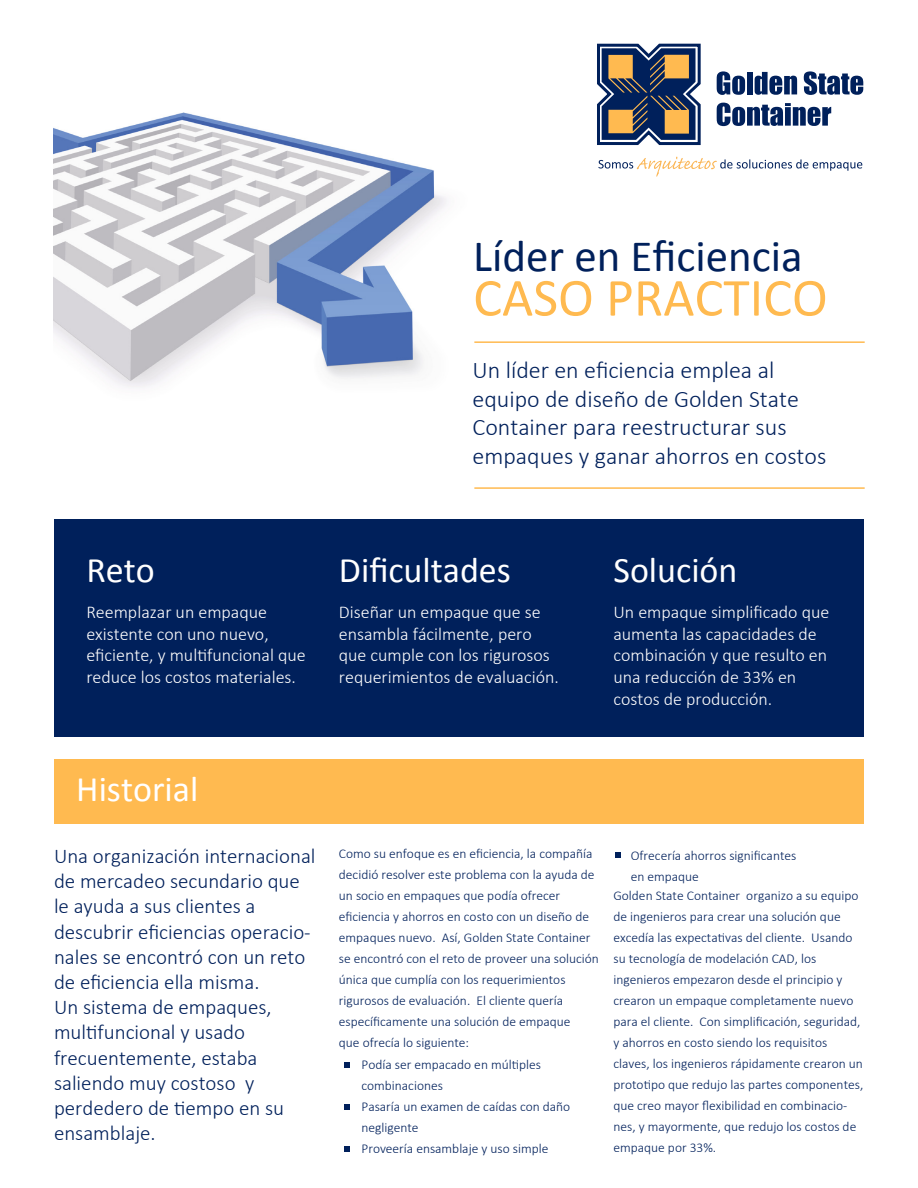
<style>
.page{position:relative;width:918px;height:1188px;background:#fff}
.page>*{position:absolute;margin:0;border:0;box-sizing:border-box;transform-origin:0 0}
.t1{font:54px "Calibri";color:#ffba50}
.t2{font:45px "Calibri";color:#00205b}
.t3{font:36px "Calibri";color:#fff}
.t4{font:300 24px/28.8px "Calibri";color:#00205b}
.t5{font:300 21px/25.2px "Calibri";color:#00205b}
.t6{font:300 18px/21.6px "Calibri";color:#fff}
.t7{font:300 13.5px/21px "Calibri";color:#00205b}
</style>
<div class="page">
<svg style="left:597px;top:43px;width:104px;height:103px;background:#5f626d"></svg>
<svg style="left:717px;top:71px;width:28px;height:24px"></svg>
<div style="left:747px;top:72px;width:6px;height:22px;background:#00205b"></div>
<svg style="left:755px;top:72px;width:42px;height:23px"></svg>
<svg style="left:804px;top:71px;width:59px;height:24px"></svg>
<svg style="left:717px;top:103px;width:114px;height:23px"></svg>
<svg style="left:598px;top:157px;width:264px;height:20px"></svg>
<img style="left:54px;top:112px;width:393px;height:275px">
<hr style="left:474px;top:341px;width:391px;height:2px;background:#ffba50">
<hr style="left:474px;top:487px;width:391px;height:2px;background:#ffba50">
<div style="left:54px;top:519px;width:810px;height:218px;background:#00205b"></div>
<div style="left:54px;top:759px;width:810px;height:65px;background:#ffba50"></div>
<svg style="left:344px;top:1062px;width:6px;height:6px"></svg>
<svg style="left:344px;top:1104px;width:6px;height:6px"></svg>
<svg style="left:344px;top:1146px;width:6px;height:6px"></svg>
<svg style="left:615px;top:852px;width:6px;height:6px"></svg>
<h2 class="t2" style="left:473px;top:227px;width:331px">Líder en Eficiencia</h2>
<h1 class="t1" style="left:473px;top:263px;width:356px">CASO PRACTICO</h1>
<h3 class="t4" style="left:473px;top:355px;width:355px">Un líder en eficiencia emplea al equipo de diseño de Golden State Container para reestructurar sus empaques y ganar ahorros en costos</h3>
<h3 class="t3" style="left:86px;top:547px;width:70px">Reto</h3>
<h3 class="t3" style="left:339px;top:547px;width:174px">Dificultades</h3>
<h3 class="t3" style="left:614px;top:547px;width:125px">Solución</h3>
<h3 class="t6" style="left:86px;top:601px;width:221px">Reemplazar un empaque existente con uno nuevo, eficiente, y multifuncional que reduce los costos materiales.</h3>
<h3 class="t6" style="left:339px;top:601px;width:221px">Diseñar un empaque que se ensambla fácilmente, pero que cumple con los rigurosos requerimientos de evaluación.</h3>
<h3 class="t6" style="left:613px;top:601px;width:217px">Un empaque simplificado que aumenta las capacidades de combinación y que resulto en una reducción de 33% en costos de producción.</h3>
<h3 class="t3" style="left:76px;top:766px;width:124px">Historial</h3>
<p class="t5" style="left:54px;top:843px;width:263px">Una organización internacional de mercadeo secundario que le ayuda a sus clientes a descubrir eficiencias operacio&shy;nales se encontró con un reto de eficiencia ella misma.<br>Un sistema de empaques, multifuncional y usado frecuentemente, estaba saliendo muy costoso y perdedero de tiempo en su ensamblaje.</p>
<p class="t7" style="left:339px;top:843px;width:261px">Como su enfoque es en eficiencia, la compañía decidió resolver este problema con la ayuda de un socio en empaques que podía ofrecer eficiencia y ahorros en costo con un diseño de empaques nuevo. Así, Golden State Container se encontró con el reto de proveer una solución única que cumplía con los requerimientos rigurosos de evaluación. El cliente quería específicamente una solución de empaque<br>que ofrecía lo siguiente:</p>
<p class="t7" style="left:362px;top:1054px;width:210px">Podía ser empacado en múltiples combinaciones<br>Pasaría un examen de caídas con daño negligente<br>Proveería ensamblaje y uso simple</p>
<p class="t7" style="left:631px;top:845px;width:167px">Ofrecería ahorros significantes en empaque</p>
<p class="t7" style="left:613px;top:885px;width:251px">Golden State Container organizo a su equipo de ingenieros para crear una solución que excedía las expectativas del cliente. Usando su tecnología de modelación CAD, los ingenieros empezaron desde el principio y crearon un empaque completamente nuevo para el cliente. Con simplificación, seguridad, y ahorros en costo siendo los requisitos claves, los ingenieros rápidamente crearon un prototipo que redujo las partes componentes, que creo mayor flexibilidad en combinacio&shy;nes, y mayormente, que redujo los costos de empaque por 33%.</p>
</div>
